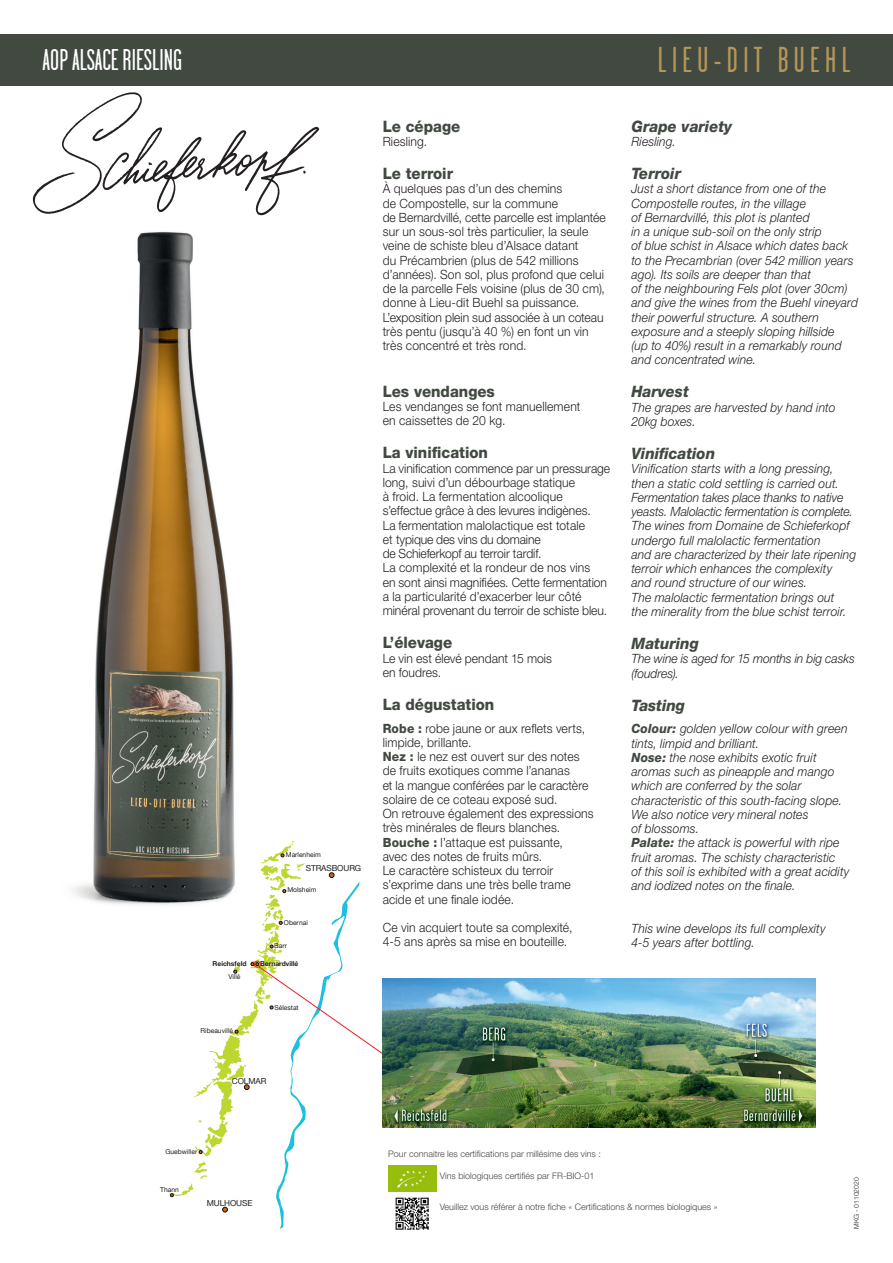
<style>
.page{position:relative;width:893px;height:1263px;background:#fff}
.page>*{position:absolute;margin:0;border:0;box-sizing:border-box;transform-origin:0 0}
.t1{font:36px "Garage Gothic";letter-spacing:.15em;color:#b39658}
.t2{font:30px "Garage Gothic";color:#fff}
.Titre{font:800 15.75px "Helvetica Neue LT Std";color:#414941;scale:.95 1}
.Titre_GB{font:italic 800 15.75px "Helvetica Neue LT Std";color:#414941;scale:.95 1}
.Texte{font:300 12.75px/14.2px "Helvetica Neue LT Std";letter-spacing:.01em;color:#231f20;scale:.95 1}
.Texte_GB{font:italic 300 12.75px/14.2px "Helvetica Neue LT Std";letter-spacing:.01em;color:#231f20;scale:.95 1}
.Texte-2{font:italic 300 12.75px/14.2px "Helvetica Neue LT Std";letter-spacing:.01em;color:#231f20;scale:.95 1}
.t3{font:300 9px "Helvetica Neue LT Std";color:#494343}
.t4{font:300 9px "Helvetica Neue LT Std";color:#4a4344}
.t5{font:8.25px "Helvetica Neue";letter-spacing:-.015em;color:#231f20}
.t6{font:6.75px "Helvetica Neue";color:#231f20}
.t7{font:700 6.75px/12.5px "Helvetica Neue";color:#231f20}
.t8{font:300 6.75px "Helvetica Neue LT Std";color:#231f20}
.s1{font-weight:400}
.s2{font-weight:800;color:#414941}
</style>
<div class="page">
<img style="left:72px;top:231px;width:163px;height:674px">
<div style="left:0;top:34px;width:893px;height:51px;background:#414941"></div>
<img style="left:32px;top:92px;width:288px;height:124px">
<svg style="left:170px;top:841px;width:219px;height:388px"></svg>
<div style="left:254px;top:961px;width:7px;height:6px;border:1px solid #ee1d23;border-radius:50%"></div>
<img style="left:383px;top:978px;width:433px;height:149px">
<img style="left:396px;top:1198px;width:32px;height:31px">
<img style="left:388px;top:1165px;width:48px;height:26px">
<p class="t2" style="left:43px;top:44px;width:141px">AOP ALSACE RIESLING</p>
<p class="t1" style="left:658px;top:41px;width:194px">LIEU-DIT BUEHL</p>
<p class="t7" style="left:228px;top:958px;width:20px;text-indent:-16px">Reichsfeld<br><span class="s1">Villé</span></p>
<p class="t6" style="left:201px;top:1026px;width:34px">Ribeauvillé</p>
<p class="t6" style="left:286px;top:850px;width:37px">Marlenheim</p>
<p class="t6" style="left:287px;top:885px;width:31px">Molsheim</p>
<p class="t6" style="left:284px;top:917px;width:25px">Obernai</p>
<p class="t6" style="left:274px;top:941px;width:14px">Barr</p>
<p class="t5" style="left:306px;top:862px;width:57px">STRASBOURG</p>
<p class="t7" style="left:260px;top:958px;width:40px">Bernardvillé</p>
<p class="t6" style="left:274px;top:1002px;width:26px">Sélestat</p>
<p class="t5" style="left:232px;top:1075px;width:36px">COLMAR</p>
<p class="Titre" style="left:383px;top:117px;width:83px">Le cépage</p>
<p class="Texte" style="left:383px;top:134px;width:48px">Riesling.</p>
<p class="Titre" style="left:383px;top:164px;width:76px">Le terroir</p>
<p class="Texte" style="left:383px;top:181px;width:236px">À quelques pas d’un des chemins<br>de Compostelle, sur la commune<br>de Bernardvillé, cette parcelle est implantée</p>
<p class="Texte" style="left:383px;top:224px;width:235px">sur un sous-sol très particulier, la seule veine de schiste bleu d’Alsace datant<br>du Précambrien (plus de 542 millions d’années). Son sol, plus profond que celui de la parcelle Fels voisine (plus de 30 cm), donne à Lieu-dit Buehl sa puissance.<br>L’exposition plein sud associée à un coteau très pentu (jusqu’à 40 %) en font un vin très concentré et très rond.</p>
<p class="Titre" style="left:383px;top:382px;width:120px">Les vendanges</p>
<p class="Texte" style="left:383px;top:399px;width:210px">Les vendanges se font manuellement en caissettes de 20 kg.</p>
<p class="Titre" style="left:383px;top:443px;width:112px">La vinification</p>
<p class="Texte" style="left:383px;top:461px;width:241px">La vinification commence par un pressurage long, suivi d’un débourbage statique<br>à froid. La fermentation alcoolique s’effectue grâce à des levures indigènes.<br>La fermentation malolactique est totale<br>et typique des vins du domaine<br>de Schieferkopf au terroir tardif.<br>La complexité et la rondeur de nos vins<br>en sont ainsi magnifiées. Cette fermentation a la particularité d’exacerber leur côté minéral provenant du terroir de schiste bleu.</p>
<p class="Titre" style="left:383px;top:633px;width:75px">L’élevage</p>
<p class="Texte" style="left:383px;top:651px;width:180px">Le vin est élevé pendant 15 mois en foudres.</p>
<p class="Titre" style="left:383px;top:695px;width:119px">La dégustation</p>
<p class="Texte" style="left:383px;top:721px;width:215px"><span class="s2">Robe :</span> robe jaune or aux reflets verts, limpide, brillante.</p>
<p class="Texte" style="left:383px;top:749px;width:224px"><span class="s2">Nez :</span> le nez est ouvert sur des notes de fruits exotiques comme l’ananas<br>et la mangue conférées par le caractère solaire de ce coteau exposé sud.<br>On retrouve également des expressions très minérales de fleurs blanches.</p>
<p class="Texte" style="left:383px;top:835px;width:200px"><span class="s2">Bouche :</span> l’attaque est puissante, avec des notes de fruits mûrs.<br>Le caractère schisteux du terroir s’exprime dans une très belle trame acide et une finale iodée.</p>
<p class="Texte" style="left:383px;top:920px;width:201px">Ce vin acquiert toute sa complexité,<br>4-5 ans après sa mise en bouteille.</p>
<p class="Titre_GB" style="left:631px;top:117px;width:108px">Grape variety</p>
<p class="Texte_GB" style="left:631px;top:134px;width:48px">Riesling.</p>
<p class="Titre_GB" style="left:631px;top:164px;width:54px">Terroir</p>
<p class="Texte_GB" style="left:631px;top:181px;width:240px">Just a short distance from one of the Compostelle routes, in the village<br>of Bernardvillé, this plot is planted<br>in a unique sub-soil on the only strip<br>of blue schist in Alsace which dates back to the Precambrian (over 542 million years ago). Its soils are deeper than that<br>of the neighbouring Fels plot (over 30cm) and give the wines from the Buehl vineyard their powerful structure. A southern exposure and a steeply sloping hillside<br>(up to 40%) result in a remarkably round and concentrated wine.</p>
<p class="Titre_GB" style="left:631px;top:382px;width:62px">Harvest</p>
<p class="Texte_GB" style="left:631px;top:400px;width:216px">The grapes are harvested by hand into<br>20kg boxes.</p>
<p class="Titre_GB" style="left:631px;top:444px;width:90px">Vinification</p>
<p class="Texte_GB" style="left:631px;top:461px;width:238px">Vinification starts with a long pressing, then a static cold settling is carried out.<br>Fermentation takes place thanks to native yeasts. Malolactic fermentation is complete.<br>The wines from Domaine de Schieferkopf undergo full malolactic fermentation<br>and are characterized by their late ripening terroir which enhances the complexity<br>and round structure of our wines.<br>The malolactic fermentation brings out<br>the minerality from the blue schist terroir.</p>
<p class="Titre_GB" style="left:631px;top:634px;width:72px">Maturing</p>
<p class="Texte_GB" style="left:631px;top:651px;width:237px">The wine is aged for 15 months in big casks (foudres).</p>
<p class="Titre_GB" style="left:631px;top:696px;width:58px">Tasting</p>
<p class="Texte-2" style="left:631px;top:722px;width:229px"><span class="s2">Colour:</span> golden yellow colour with green tints, limpid and brilliant.</p>
<p class="Texte-2" style="left:631px;top:750px;width:223px"><span class="s2">Nose:</span> the nose exhibits exotic fruit aromas such as pineapple and mango which are conferred by the solar characteristic of this south-facing slope.<br>We also notice very mineral notes<br>of blossoms.</p>
<p class="Texte-2" style="left:631px;top:836px;width:231px"><span class="s2">Palate:</span> the attack is powerful with ripe fruit aromas. The schisty characteristic<br>of this soil is exhibited with a great acidity and iodized notes on the finale.</p>
<p class="Texte-2" style="left:631px;top:921px;width:206px">This wine develops its full complexity<br>4-5 years after bottling.</p>
<p class="t6" style="left:165px;top:1146px;width:33px">Guebwiller</p>
<p class="t6" style="left:160px;top:1185px;width:20px">Thann</p>
<p class="t5" style="left:207px;top:1197px;width:47px">MULHOUSE</p>
<p class="t4" style="left:388px;top:1148px;width:214px">Pour connaitre les certifications par millésime des vins :</p>
<p class="t3" style="left:440px;top:1170px;width:156px">Vins biologiques certifiés par FR-BIO-01</p>
<p class="t3" style="left:440px;top:1201px;width:279px">Veuillez vous référer à notre fiche « Certifications &amp; normes biologiques »</p>
<p class="t8" style="left:852px;top:1229px;width:53px;rotate:-90deg">MKG - 01102020</p>
</div>
